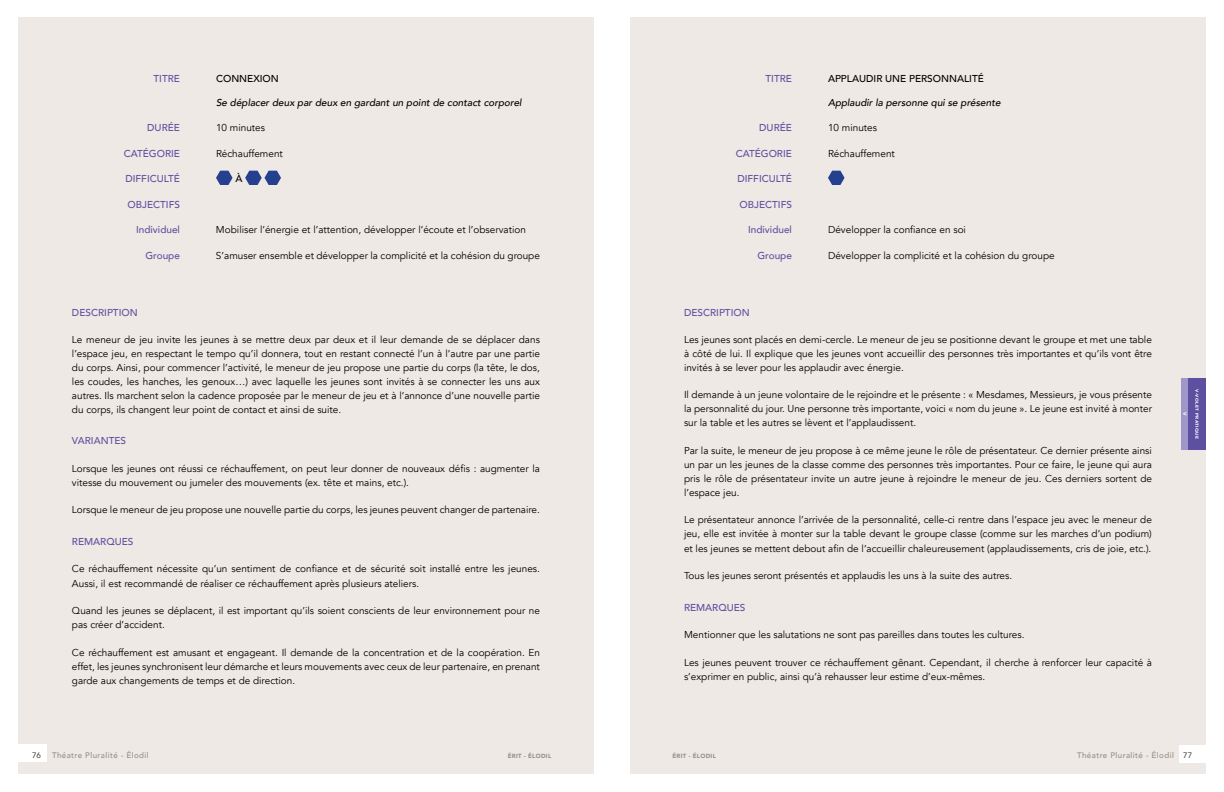
<style>
.page{position:relative;width:1224px;height:792px;background:#fff}
.page>*{position:absolute;margin:0;border:0;box-sizing:border-box;transform-origin:0 0}
.t1{font:10px/14px "Avenir";color:#000;text-align:justify}
.t2{font:500 10px "Avenir";color:#5e50a1}
.t3{font:italic 500 10px "Avenir";color:#000}
.t4{font:500 10px "Avenir";color:#000}
.t5{font:500 8px "Avenir";letter-spacing:.05em;color:#958f88}
.t6{font:500 8px "Avenir";color:#534b45}
.t7{font:900 6px "Avenir";letter-spacing:.05em;color:#958f88}
.t8{font:900 5px "Avenir";color:#fff}
.t9{font:900 4.2px "Avenir";letter-spacing:.08em;color:#fff;scale:1.1 1}
.s1{color:#534b45}
</style>
<div class="page">
<div style="left:630px;top:18px;width:576px;height:756px;background:#efe9e5"></div>
<div style="left:18px;top:18px;width:576px;height:756px;background:#efe9e5"></div>
<div style="left:1180px;top:745px;width:29px;height:18px;background:#fff"></div>
<div style="left:15px;top:744px;width:32px;height:18px;background:#fff"></div>
<div style="left:1188px;top:378px;width:18px;height:72px;background:#5e50a1"></div>
<div style="left:1182px;top:378px;width:6px;height:72px;background:#a096c9"></div>
<svg style="left:216px;top:171px;width:17px;height:14px"></svg>
<svg style="left:245px;top:171px;width:36px;height:14px"></svg>
<svg style="left:828px;top:171px;width:17px;height:14px"></svg>
<p class="t2" style="left:154px;top:70px;width:27px">TITRE</p>
<p class="t4" style="left:216px;top:70px;width:64px">Connexion</p>
<p class="t3" style="left:216px;top:96px;width:307px">Se déplacer deux par deux en gardant un point de contact corporel</p>
<p class="t2" style="left:147px;top:119px;width:33px">DU RÉE</p>
<p class="t1" style="left:216px;top:121px;width:51px">10 minutes</p>
<p class="t2" style="left:124px;top:144px;width:56px">CATÉGORIE</p>
<p class="t1" style="left:216px;top:146px;width:68px">Réchauffement</p>
<p class="t2" style="left:125px;top:170px;width:56px">DIFFICU LTÉ</p>
<p class="t4" style="left:235px;top:170px;width:9px">À</p>
<p class="t2" style="left:128px;top:195px;width:48px">OBJECTIFS</p>
<p class="t2" style="left:136px;top:221px;width:45px">Individuel</p>
<p class="t1" style="left:216px;top:223px;width:311px">Mobiliser l’énergie et l’attention, développer l’écoute et l’observation</p>
<p class="t2" style="left:146px;top:246px;width:36px">Groupe</p>
<p class="t1" style="left:216px;top:248px;width:325px">S’amuser ensemble et développer la complicité et la cohésion du groupe</p>
<p class="t2" style="left:72px;top:303px;width:15px">DESC</p>
<p class="t2" style="left:98px;top:303px;width:39px">RIPTION</p>
<p class="t1" style="left:72px;top:333px;width:469px">Le meneur de jeu invite les jeunes à se mettre deux par deux et il leur demande de se déplacer dans l’espace jeu, en respectant le tempo qu’il donnera, tout en restant connecté l’un à l’autre par une partie du corps. Ainsi, pour commencer l’activité, le meneur de jeu propose une partie du corps (la tête, le dos, les coudes, les hanches, les genoux…) avec laquelle les jeunes sont invités à se connecter les uns aux autres. Ils marchent selon la cadence proposée par le meneur de jeu et à l’annonce d’une nouvelle partie du corps, ils changent leur point de contact et ainsi de suite.</p>
<p class="t2" style="left:72px;top:432px;width:49px">VARIANTES</p>
<p class="t1" style="left:72px;top:462px;width:469px">Lorsque les jeunes ont réussi ce réchauffement, on peut leur donner de nouveaux défis : augmenter la vitesse du mouvement ou jumeler des mouvements (ex. tête et mains, etc.).</p>
<p class="t1" style="left:72px;top:503px;width:470px">Lorsque le meneur de jeu propose une nouvelle partie du corps, les jeunes peuvent changer de partenaire.</p>
<p class="t2" style="left:72px;top:533px;width:15px">REMA</p>
<p class="t2" style="left:100px;top:533px;width:14px">RQUES</p>
<p class="t1" style="left:72px;top:562px;width:470px">Ce réchauffement nécessite qu’un sentiment de confiance et de sécurité soit installé entre les jeunes.<br>Aussi, il est recommandé de réaliser ce réchauffement après plusieurs ateliers.</p>
<p class="t1" style="left:72px;top:604px;width:469px">Quand les jeunes se déplacent, il est important qu’ils soient conscients de leur environnement pour ne pas créer d’accident.</p>
<p class="t1" style="left:72px;top:645px;width:470px">Ce réchauffement est amusant et engageant. Il demande de la concentration et de la coopération. En effet, les jeunes synchronisent leur démarche et leurs mouvements avec ceux de leur partenaire, en prenant garde aux changements de temps et de direction.</p>
<p class="t2" style="left:766px;top:70px;width:27px">TITRE</p>
<p class="t4" style="left:828px;top:70px;width:8px">Appl</p>
<p class="t4" style="left:852px;top:70px;width:21px">audir</p>
<p class="t4" style="left:885px;top:70px;width:85px">une personnalité</p>
<p class="t3" style="left:828px;top:96px;width:174px">Applaudir la personne qui se présente</p>
<p class="t2" style="left:759px;top:119px;width:33px">DU RÉE</p>
<p class="t1" style="left:828px;top:121px;width:51px">10 minutes</p>
<p class="t2" style="left:736px;top:144px;width:56px">CATÉGORIE</p>
<p class="t1" style="left:828px;top:146px;width:68px">Réchauffement</p>
<p class="t2" style="left:737px;top:170px;width:56px">DIFFICU LTÉ</p>
<p class="t2" style="left:740px;top:195px;width:48px">OBJECTIFS</p>
<p class="t2" style="left:748px;top:221px;width:45px">Individuel</p>
<p class="t1" style="left:828px;top:223px;width:140px">Développer la confiance en soi</p>
<p class="t2" style="left:758px;top:246px;width:36px">Groupe</p>
<p class="t1" style="left:828px;top:248px;width:228px">Développer la complicité et la cohésion du groupe</p>
<p class="t2" style="left:684px;top:303px;width:15px">DESC</p>
<p class="t2" style="left:710px;top:303px;width:39px">RIPTION</p>
<p class="t1" style="left:684px;top:333px;width:469px">Les jeunes sont placés en demi-cercle. Le meneur de jeu se positionne devant le groupe et met une table à côté de lui. Il explique que les jeunes vont accueillir des personnes très importantes et qu’ils vont être invités à se lever pour les applaudir avec énergie.</p>
<p class="t1" style="left:684px;top:388px;width:470px">Il demande à un jeune volontaire de le rejoindre et le présente : « Mesdames, Messieurs, je vous présente la personnalité du jour. Une personne très importante, voici « nom du jeune ». Le jeune est invité à monter sur la table et les autres se lèvent et l’applaudissent.</p>
<p class="t1" style="left:684px;top:444px;width:470px">Par la suite, le meneur de jeu propose à ce même jeune le rôle de présentateur. Ce dernier présente ainsi un par un les jeunes de la classe comme des personnes très importantes. Pour ce faire, le jeune qui aura pris le rôle de présentateur invite un autre jeune à rejoindre le meneur de jeu. Ces derniers sortent de l’espace jeu.</p>
<p class="t1" style="left:684px;top:513px;width:469px">Le présentateur annonce l’arrivée de la personnalité, celle-ci rentre dans l’espace jeu avec le meneur de jeu, elle est invitée à monter sur la table devant le groupe classe (comme sur les marches d’un podium) et les jeunes se mettent debout afin de l’accueillir chaleureusement (applaudissements, cris de joie, etc.).</p>
<p class="t1" style="left:684px;top:569px;width:330px">Tous les jeunes seront présentés et applaudis les uns à la suite des autres.</p>
<p class="t2" style="left:684px;top:598px;width:15px">REMA</p>
<p class="t2" style="left:712px;top:598px;width:14px">RQUES</p>
<p class="t1" style="left:684px;top:628px;width:342px">Mentionner que les salutations ne sont pas pareilles dans toutes les cultures.</p>
<p class="t1" style="left:684px;top:655px;width:470px">Les jeunes peuvent trouver ce réchauffement gênant. Cependant, il cherche à renforcer leur capacité à s’exprimer en public, ainsi qu’à rehausser leur estime d’eux-mêmes.</p>
<p class="t8" style="left:1189px;top:412px;width:5px;rotate:90deg">V</p>
<p class="t9" style="left:1201px;top:389px;width:47px;rotate:90deg">V-Volet pratique</p>
<p class="t6" style="left:32px;top:748px;width:10px">76</p>
<p class="t5" style="left:52px;top:748px;width:98px">Théatre Pluralité - Élodil</p>
<p class="t7" style="left:508px;top:751px;width:45px">ÉRIT - ÉLODIL</p>
<p class="t7" style="left:673px;top:751px;width:45px">ÉRIT - ÉLODIL</p>
<p class="t5" style="left:1077px;top:748px;width:117px">Théatre Pluralité - Élodil <span class="s1">77</span></p>
</div>
